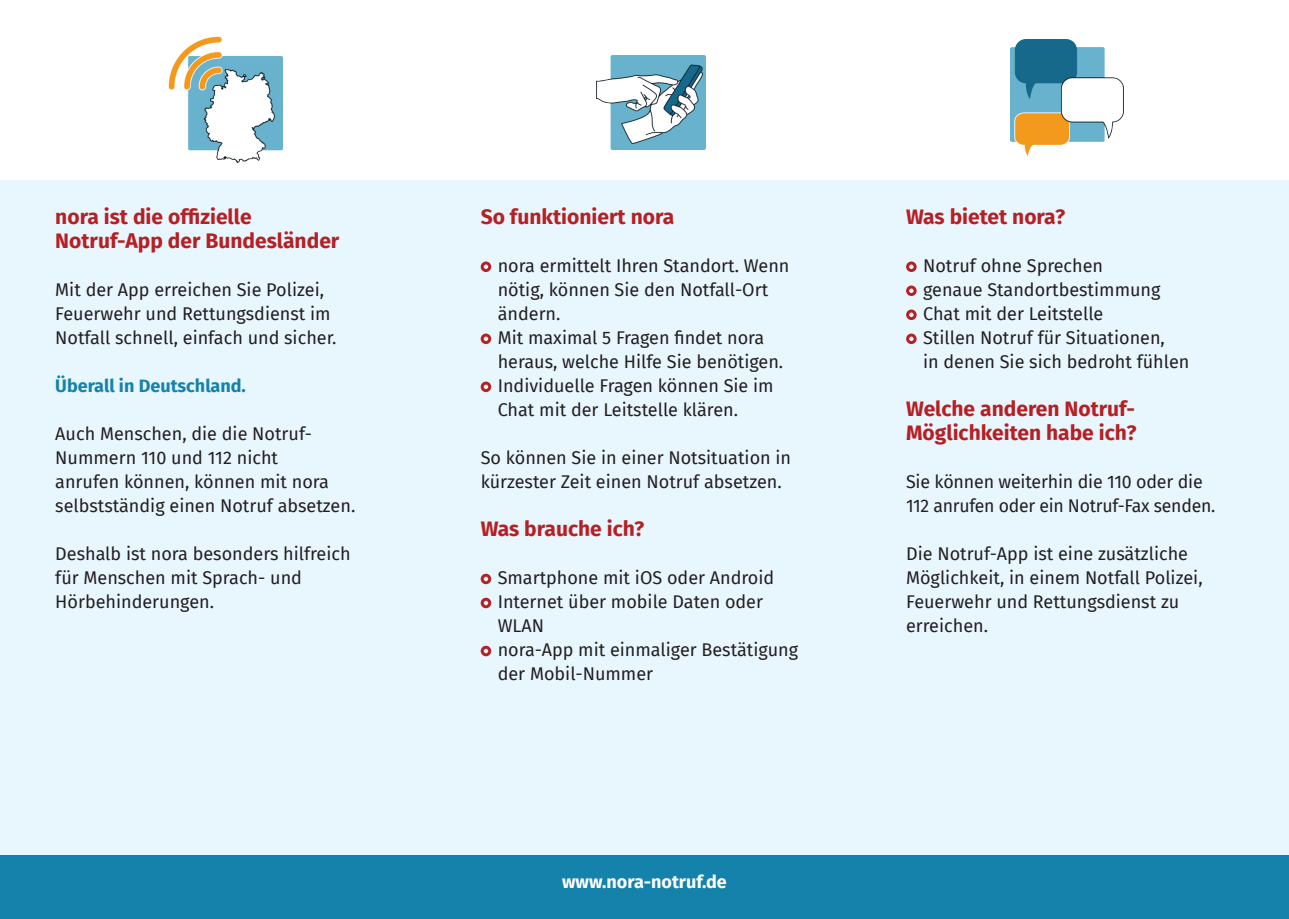
<style>
.page{position:relative;width:1289px;height:919px;background:#fff}
.page>*{position:absolute;margin:0;border:0;box-sizing:border-box;transform-origin:0 0}
.t1{font:700 21px/24px "Fira Sans";color:#b62024}
.t2{font:18px/24px "Fira Sans";color:#231f20}
.t3{font:700 18px "Fira Sans";color:#1482aa}
.t4{font:700 18px "Fira Sans";color:#fff}
</style>
<div class="page">
<div style="left:0;top:181px;width:1288px;height:737px;background:#e8f6fd"></div>
<div style="left:0;top:855px;width:1288px;height:63px;background:#1482aa"></div>
<img style="left:168px;top:36px;width:114px;height:126px">
<img style="left:596px;top:56px;width:109px;height:94px">
<svg style="left:480px;top:645px;width:11px;height:11px"></svg>
<svg style="left:480px;top:573px;width:11px;height:11px"></svg>
<svg style="left:480px;top:261px;width:11px;height:11px"></svg>
<svg style="left:480px;top:333px;width:11px;height:11px"></svg>
<svg style="left:480px;top:381px;width:11px;height:11px"></svg>
<svg style="left:480px;top:597px;width:11px;height:11px"></svg>
<img style="left:1010px;top:39px;width:113px;height:117px">
<svg style="left:906px;top:261px;width:10px;height:11px"></svg>
<svg style="left:906px;top:333px;width:10px;height:11px"></svg>
<svg style="left:906px;top:285px;width:10px;height:11px"></svg>
<svg style="left:906px;top:309px;width:10px;height:11px"></svg>
<p class="t1" style="left:55px;top:205px;width:285px">nora ist die offizielle<br>Notruf-App der Bundesländer</p>
<p class="t2" style="left:55px;top:278px;width:283px">Mit der App erreichen Sie Polizei,<br>Feuerwehr und Rettungsdienst im<br>Notfall schnell, einfach und sicher.</p>
<p class="t3" style="left:55px;top:375px;width:192px">Überall in Deutschland.</p>
<p class="t2" style="left:55px;top:422px;width:301px">Auch Menschen, die die Notruf-<br>Nummern 110 und 112 nicht<br>anrufen können, können mit nora selbstständig einen Notruf absetzen.</p>
<p class="t2" style="left:55px;top:542px;width:297px">Deshalb ist nora besonders hilfreich für Menschen mit Sprach- und<br>Hörbehinderungen.</p>
<p class="t1" style="left:480px;top:205px;width:195px">So funktioniert nora</p>
<p class="t2" style="left:497px;top:254px;width:293px">nora ermittelt Ihren Standort. Wenn nötig, können Sie den Notfall-Ort ändern.<br>Mit maximal 5 Fragen findet nora heraus, welche Hilfe Sie benötigen.<br>Individuelle Fragen können Sie im<br>Chat mit der Leitstelle klären.</p>
<p class="t2" style="left:480px;top:446px;width:312px">So können Sie in einer Notsituation in kürzester Zeit einen Notruf absetzen.</p>
<p class="t1" style="left:480px;top:517px;width:165px">Was brauche ich?</p>
<p class="t2" style="left:497px;top:566px;width:302px">Smartphone mit iOS oder Android<br>Internet über mobile Daten oder<br>WLAN<br>nora-App mit einmaliger Bestätigung der Mobil-Nummer</p>
<p class="t4" style="left:562px;top:870px;width:166px">www.nora-notruf.de</p>
<p class="t1" style="left:906px;top:205px;width:161px">Was bietet nora?</p>
<p class="t2" style="left:923px;top:254px;width:268px">Notruf ohne Sprechen<br>genaue Standortbestimmung<br>Chat mit der Leitstelle<br>Stillen Notruf für Situationen,<br>in denen Sie sich bedroht fühlen</p>
<p class="t1" style="left:906px;top:397px;width:232px">Welche anderen Notruf-<br>Möglichkeiten habe ich?</p>
<p class="t2" style="left:906px;top:470px;width:311px">Sie können weiterhin die 110 oder die<br>112 anrufen oder ein Notruf-Fax senden.</p>
<p class="t2" style="left:906px;top:542px;width:298px">Die Notruf-App ist eine zusätzliche<br>Möglichkeit, in einem Notfall Polizei,<br>Feuerwehr und Rettungsdienst zu erreichen.</p>
</div>
